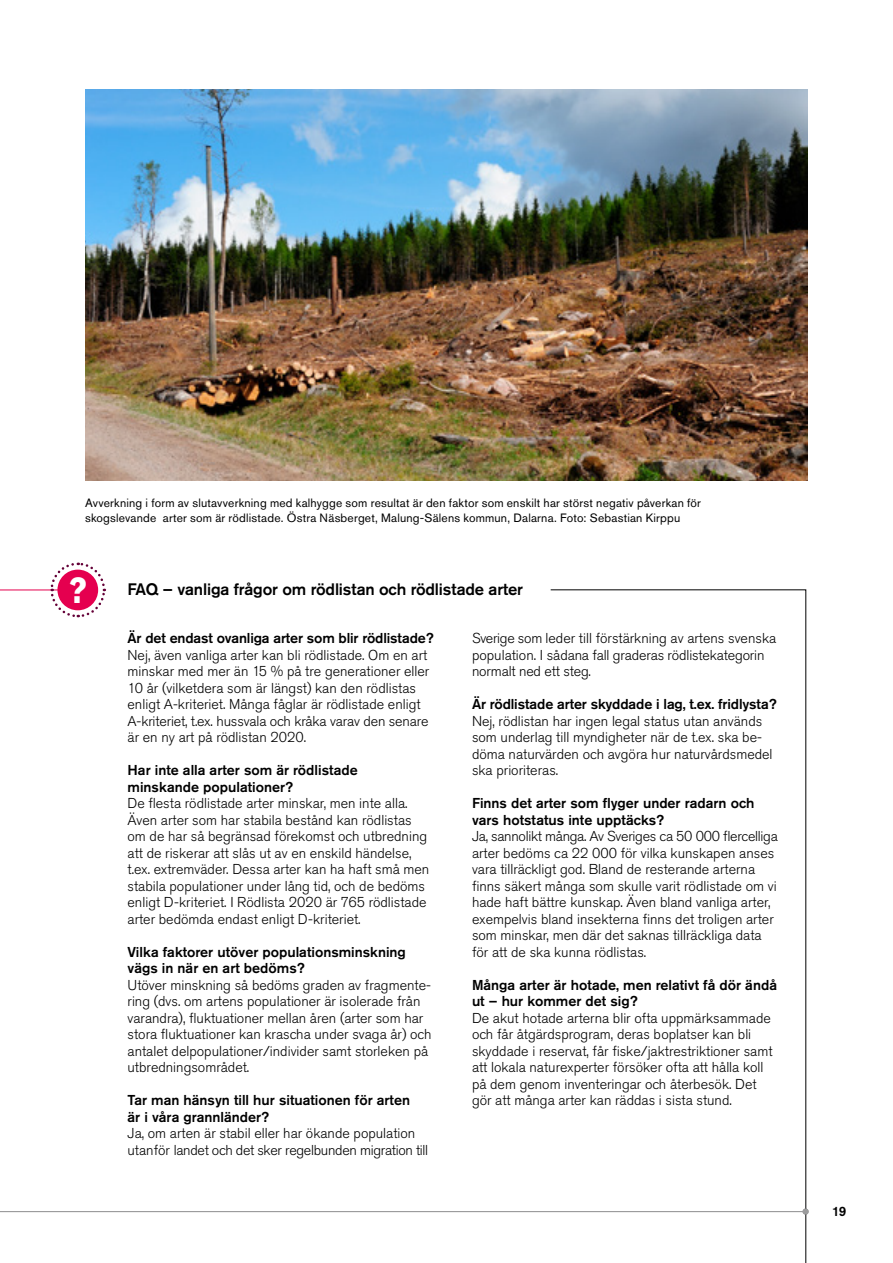
<style>
.page{position:relative;width:893px;height:1263px;background:#fff}
.page>*{position:absolute;margin:0;border:0;box-sizing:border-box;transform-origin:0 0}
.t1{font:36px "Akzidenz Grotesk Std Super";color:#fff;scale:.8 1}
.t2{font:500 16.5px "Akzidenz Grotesk Std";letter-spacing:-.01em;color:#000}
.t3{font:300 14.25px/16.5px "Akzidenz Grotesk Std";color:#000}
.t4{font:500 14.25px/16.5px "Akzidenz Grotesk Std";color:#000}
.t5{font:500 13.5px "Akzidenz Grotesk Std";color:#000}
.t6{font:12px/15px "Akzidenz Grotesk Std";letter-spacing:.015em;color:#000}
</style>
<div class="page">
<img style="left:85px;top:89px;width:722px;height:391px">
<hr style="left:0;top:590px;width:58px;height:1px;background:#e5004f">
<svg style="left:49px;top:562px;width:58px;height:56px"></svg>
<svg style="left:550px;top:589px;width:256px;height:674px"></svg>
<hr style="left:0;top:1211px;width:805px;height:1px;background:#9c9c9d">
<div style="left:802px;top:1208px;width:7px;height:6px;background:#9c9c9d;border-radius:50%"></div>
<p class="t6" style="left:85px;top:495px;width:617px">Avverkning i form av slutavverkning med kalhygge som resultat är den faktor som enskilt har störst negativ påverkan för skogslevande arter som är rödlistade. Östra Näsberget, Malung-Sälens kommun, Dalarna. Foto: Sebastian Kirppu</p>
<h1 class="t1" style="left:69px;top:569px;width:23px">?</h1>
<p class="t2" style="left:128px;top:579px;width:397px">FAQ – vanliga frågor om rödlistan och rödlistade arter</p>
<p class="t4" style="left:128px;top:630px;width:308px">Är det endast ovanliga arter som blir rödlistade?</p>
<p class="t3" style="left:128px;top:647px;width:303px">Nej, även vanliga arter kan bli rödlistade. Om en art minskar med mer än 15 % på tre generationer eller 10 år (vilketdera som är längst) kan den rödlistas enligt A-kriteriet. Många fåglar är rödlistade enligt A-kriteriet, t.ex. hussvala och kråka varav den senare är en ny art på rödlistan 2020.</p>
<p class="t4" style="left:128px;top:762px;width:232px">Har inte alla arter som är rödlistade minskande populationer?</p>
<p class="t3" style="left:128px;top:795px;width:303px">De flesta rödlistade arter minskar, men inte alla.<br>Även arter som har stabila bestånd kan rödlistas om de har så begränsad förekomst och utbredning att de riskerar att slås ut av en enskild händelse, t.ex. extremväder. Dessa arter kan ha haft små men stabila populationer under lång tid, och de bedöms enligt D-kriteriet. I Rödlista 2020 är 765 rödlistade arter bedömda endast enligt D-kriteriet.</p>
<p class="t4" style="left:128px;top:943px;width:280px">Vilka faktorer utöver populationsminskning vägs in när en art bedöms?</p>
<p class="t3" style="left:128px;top:977px;width:306px">Utöver minskning så bedöms graden av fragmente&shy;ring (dvs. om artens populationer är isolerade från varandra), fluktuationer mellan åren (arter som har stora fluktuationer kan krascha under svaga år) och antalet delpopulationer/individer samt storleken på utbredningsområdet.</p>
<p class="t4" style="left:128px;top:1092px;width:284px">Tar man hänsyn till hur situationen för arten är i våra grannländer?</p>
<p class="t3" style="left:128px;top:1125px;width:302px">Ja, om arten är stabil eller har ökande population utanför landet och det sker regelbunden migration till</p>
<p class="t3" style="left:472px;top:630px;width:306px">Sverige som leder till förstärkning av artens svenska population. I sådana fall graderas rödlistekategorin normalt ned ett steg.</p>
<p class="t4" style="left:472px;top:696px;width:306px">Är rödlistade arter skyddade i lag, t.ex. fridlysta?</p>
<p class="t3" style="left:472px;top:713px;width:302px">Nej, rödlistan har ingen legal status utan används som underlag till myndigheter när de t.ex. ska be&shy;döma naturvärden och avgöra hur naturvårdsmedel ska prioriteras.</p>
<p class="t4" style="left:472px;top:795px;width:284px">Finns det arter som flyger under radarn och vars hotstatus inte upptäcks?</p>
<p class="t3" style="left:472px;top:828px;width:307px">Ja, sannolikt många. Av Sveriges ca 50 000 flercelliga arter bedöms ca 22 000 för vilka kunskapen anses vara tillräckligt god. Bland de resterande arterna finns säkert många som skulle varit rödlistade om vi hade haft bättre kunskap. Även bland vanliga arter, exempelvis bland insekterna finns det troligen arter som minskar, men där det saknas tillräckliga data för att de ska kunna rödlistas.</p>
<p class="t4" style="left:472px;top:976px;width:307px">Många arter är hotade, men relativt få dör ändå ut – hur kommer det sig?</p>
<p class="t3" style="left:472px;top:1010px;width:302px">De akut hotade arterna blir ofta uppmärksammade och får åtgärdsprogram, deras boplatser kan bli skyddade i reservat, får fiske/jaktrestriktioner samt att lokala naturexperter försöker ofta att hålla koll på dem genom inventeringar och återbesök. Det gör att många arter kan räddas i sista stund.</p>
<p class="t5" style="left:832px;top:1203px;width:16px">19</p>
</div>
